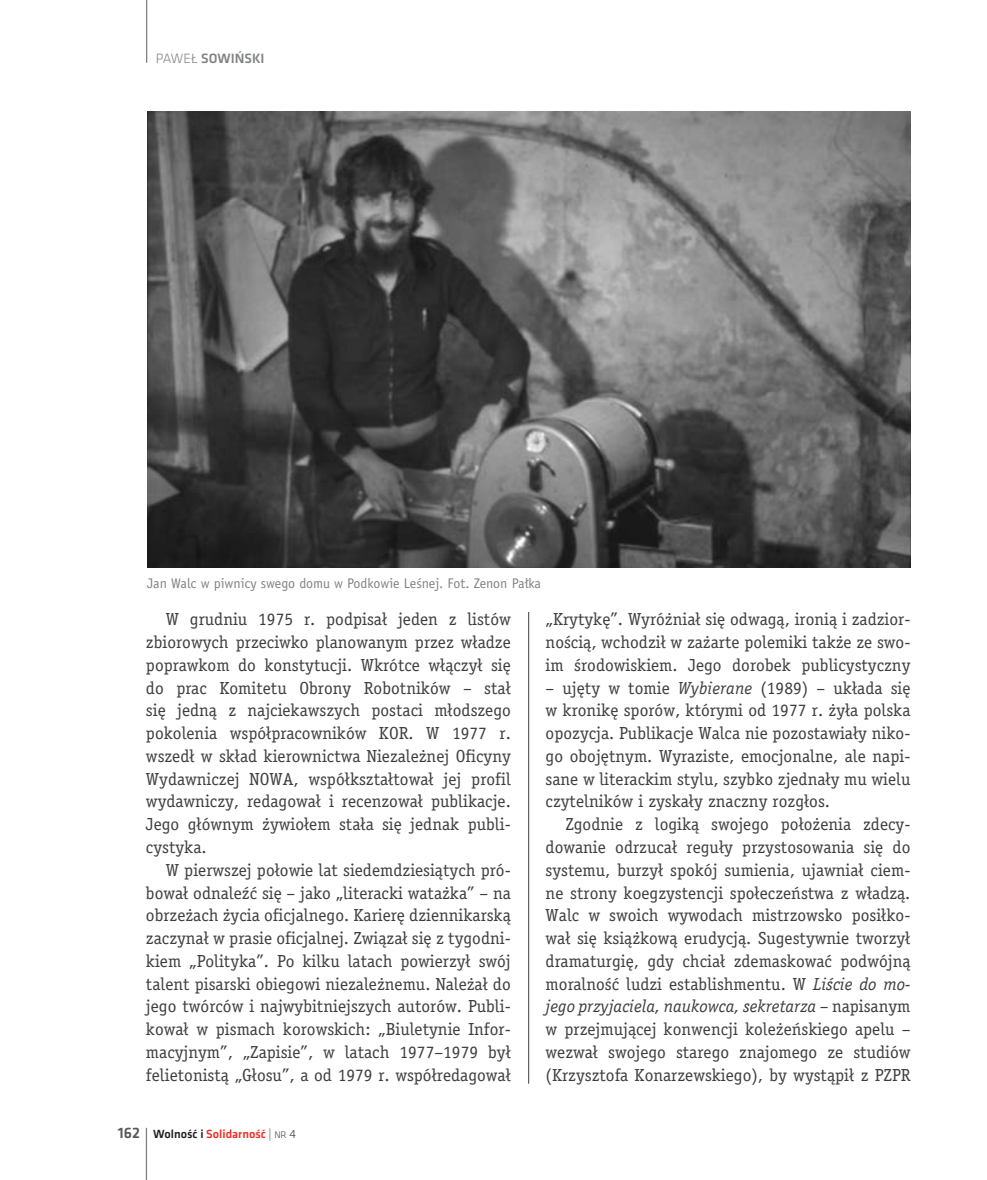
<style>
.page{position:relative;width:987px;height:1180px;background:#fff}
.page>*{position:absolute;margin:0;border:0;box-sizing:border-box;transform-origin:0 0}
.t1{font:17.5px/22.8px "Officina Serif CE Book";color:#3e3e3f;text-align:justify}
.t2{font:14px "Officina San PL";color:#808285}
.t3{font:500 14px "Klavika Basic";color:#808285}
.t4{font:500 12.25px "Klavika Basic";color:#ee2e22}
.s1{font-weight:300}
.s2{font-size:15.75px;color:#57585a}
.s3{color:#231f20}
.s4{font-weight:300;color:#3e3e3f}
.s5{font-weight:300;font-size:9.8px;color:#3e3e3f}
.s6{font-style:italic}
</style>
<div class="page">
<hr style="left:528px;top:111px;width:1px;height:972px;background:#3e3e3f">
<hr style="left:146px;top:0;width:1px;height:63px;background:#808285">
<hr style="left:146px;top:1128px;width:1px;height:52px;background:#808285">
<img style="left:147px;top:111px;width:763px;height:457px">
<p class="t3" style="left:156px;top:49px;width:110px"><span class="s1">PAWEŁ</span> SOWIŃSKI</p>
<p class="t2" style="left:147px;top:575px;width:395px">Jan Walc w piwnicy swego domu w Podkowie Leśnej. Fot. Zenon Pałka</p>
<p class="t1" style="left:146px;top:608px;width:366px;text-indent:20px">W grudniu 1975 r. podpisał jeden z listów zbiorowych przeciwko planowanym przez władze poprawkom do konstytucji. Wkrótce włączył się do prac Komitetu Obrony Robotników – stał się jedną z najciekawszych postaci młodszego pokolenia współpracowników KOR. W 1977 r. wszedł w skład kierownictwa Niezależnej Oficyny Wydawniczej NOWA, współkształtował jej profil wydawniczy, redagował i recenzował publikacje.<br>Jego głównym żywiołem stała się jednak publi&shy;cystyka.</p>
<p class="t1" style="left:146px;top:858px;width:366px;text-indent:20px">W pierwszej połowie lat siedemdziesiątych pró&shy;bował odnaleźć się – jako „literacki watażka” – na obrzeżach życia oficjalnego. Karierę dziennikarską zaczynał w prasie oficjalnej. Związał się z tygodni&shy;kiem „Polityka”. Po kilku latach powierzył swój talent pisarski obiegowi niezależnemu. Należał do jego twórców i najwybitniejszych autorów. Publi&shy;kował w pismach korowskich: „Biuletynie Infor&shy;macyjnym”, „Zapisie”, w latach 1977–1979 był felietonistą „Głosu”, a od 1979 r. współredagował</p>
<p class="t4" style="left:118px;top:1126px;width:179px"><span class="s2">162</span> <span class="s3">Wolność i</span> Solidarność <span class="s4">|</span> <span class="s5">nr</span> <span class="s4">4</span></p>
<p class="t1" style="left:545px;top:608px;width:366px">„Krytykę”. Wyróżniał się odwagą, ironią i zadzior&shy;nością, wchodził w zażarte polemiki także ze swo&shy;im środowiskiem. Jego dorobek publicystyczny</p>
<p class="t1" style="left:545px;top:676px;width:366px">– ujęty w tomie <span class="s6">Wybierane</span> (1989) – układa się w kronikę sporów, którymi od 1977 r. żyła polska opozycja. Publikacje Walca nie pozostawiały niko&shy;go obojętnym. Wyraziste, emocjonalne, ale napi&shy;sane w literackim stylu, szybko zjednały mu wielu czytelników i zyskały znaczny rozgłos.</p>
<p class="t1" style="left:545px;top:813px;width:366px;text-indent:20px">Zgodnie z logiką swojego położenia zdecy&shy;dowanie odrzucał reguły przystosowania się do systemu, burzył spokój sumienia, ujawniał ciem&shy;ne strony koegzystencji społeczeństwa z władzą.<br>Walc w swoich wywodach mistrzowsko posiłko&shy;wał się książkową erudycją. Sugestywnie tworzył dramaturgię, gdy chciał zdemaskować podwójną moralność ludzi establishmentu. W <span class="s6">Liście do mo&shy;jego przyjaciela, naukowca, sekretarza</span> – napisanym w przejmującej konwencji koleżeńskiego apelu – wezwał swojego starego znajomego ze studiów (Krzysztofa Konarzewskiego), by wystąpił z PZPR</p>
</div>
